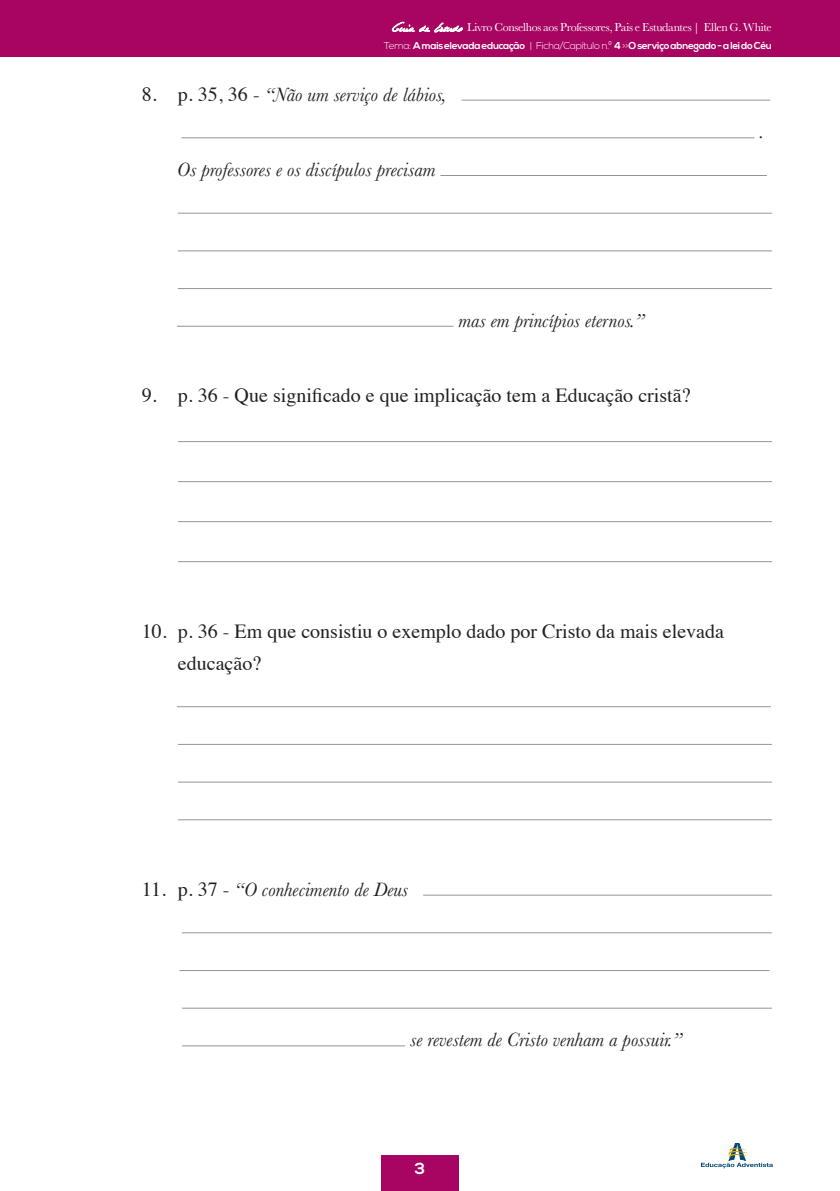
<style>
.page{position:relative;width:840px;height:1191px;background:#fff}
.page>*{position:absolute;margin:0;border:0;box-sizing:border-box;transform-origin:0 0}
.List_Paragraph{font:italic 20px "Baskerville";color:#231f20}
.t1{font:20px/32px "Times";color:#231f20}
.t2{font:700 16px "Nexa";color:#fff}
.t3{font:12px "Baskerville";letter-spacing:-.025em;color:#fff}
.t4{font:700 10px "Nexa";letter-spacing:-.025em;color:#fff}
.s1{font-family:"Celine Dion Handwriting"}
.s2{font-weight:300}
.s3{font-family:"Times";font-style:normal}
</style>
<div class="page">
<div style="left:381px;top:1155px;width:77px;height:36px;background:#a80461"></div>
<div style="left:0;top:0;width:839px;height:57px;background:#a80461"></div>
<svg style="left:391px;top:21px;width:72px;height:12px"></svg>
<svg style="left:700px;top:1143px;width:72px;height:25px"></svg>
<hr style="left:461px;top:100px;width:308px;height:1px;background:#939598">
<hr style="left:181px;top:137px;width:573px;height:1px;background:#939598">
<hr style="left:440px;top:175px;width:326px;height:1px;background:#939598">
<hr style="left:178px;top:213px;width:593px;height:1px;background:#939598">
<hr style="left:178px;top:250px;width:593px;height:1px;background:#939598">
<hr style="left:178px;top:288px;width:593px;height:1px;background:#939598">
<hr style="left:177px;top:326px;width:276px;height:1px;background:#939598">
<hr style="left:178px;top:441px;width:593px;height:1px;background:#939598">
<hr style="left:178px;top:481px;width:593px;height:1px;background:#939598">
<hr style="left:178px;top:521px;width:593px;height:1px;background:#939598">
<hr style="left:178px;top:561px;width:593px;height:1px;background:#939598">
<hr style="left:177px;top:706px;width:593px;height:1px;background:#939598">
<hr style="left:178px;top:744px;width:593px;height:1px;background:#939598">
<hr style="left:178px;top:781px;width:593px;height:1px;background:#939598">
<hr style="left:178px;top:819px;width:593px;height:1px;background:#939598">
<hr style="left:423px;top:894px;width:348px;height:1px;background:#939598">
<hr style="left:182px;top:932px;width:589px;height:1px;background:#939598">
<hr style="left:179px;top:970px;width:590px;height:1px;background:#939598">
<hr style="left:182px;top:1007px;width:589px;height:1px;background:#939598">
<hr style="left:182px;top:1045px;width:223px;height:1px;background:#939598">
<p class="t3" style="left:392px;top:20px;width:381px"><span class="s1">Guia de Estudo</span> Livro Conselhos aos Professores, Pais e Estudantes | Ellen G. White</p>
<p class="t4" style="left:383px;top:40px;width:389px"><span class="s2">Tema:</span> A mais elevada educação <span class="s2">| Ficha/Capítulo n.º</span> 4 <span class="s2">&gt;&gt;</span>O serviço abnegado - a lei do Céu</p>
<p class="List_Paragraph" style="left:142px;top:81px;width:306px"><span class="s3">8. p. 35, 36 -</span> “Não um serviço de lábios,</p>
<p class="List_Paragraph" style="left:759px;top:119px;width:6px">.</p>
<p class="List_Paragraph" style="left:177px;top:156px;width:260px">Os professores e os discípulos precisam</p>
<p class="List_Paragraph" style="left:458px;top:307px;width:187px">mas em princípios eternos.”</p>
<p class="t1" style="left:142px;top:378px;width:550px">9. p. 36 - Que significado e que implicação tem a Educação cristã?</p>
<p class="t1" style="left:178px;top:613px;width:547px;text-indent:-36px">10. p. 36 - Em que consistiu o exemplo dado por Cristo da mais elevada educação?</p>
<p class="List_Paragraph" style="left:142px;top:876px;width:268px"><span class="s3">11. p. 37 -</span> “O conhecimento de Deus</p>
<p class="List_Paragraph" style="left:410px;top:1026px;width:273px">se revestem de Cristo venham a possuir.”</p>
<p class="t2" style="left:414px;top:1159px;width:12px">3</p>
</div>
